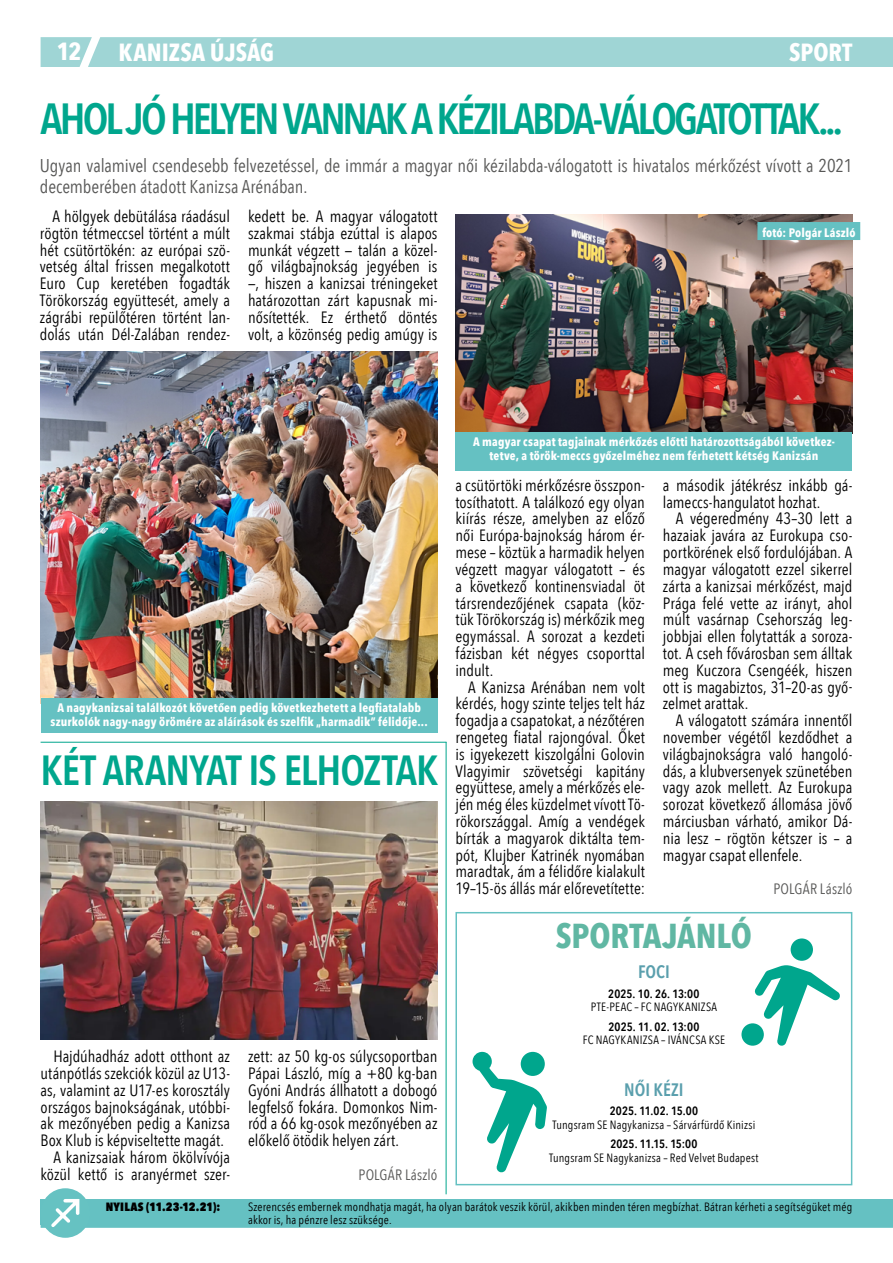
<style>
.page{position:relative;width:893px;height:1263px;background:#fff}
.page>*{position:absolute;margin:0;border:0;box-sizing:border-box;transform-origin:0 0}
.t1{font:600 43.5px "Avenir Next Condensed";letter-spacing:-.07em;color:#00a68d}
.t2{font:600 42px "Avenir Next Condensed";letter-spacing:-.02em;color:#00a68d}
.t3{font:700 34.5px "Avenir Next Condensed";letter-spacing:-.005em;color:#60b7a3}
.t4{font:700 24.75px "Avenir Next Condensed";color:#fff}
.t5{font:18.45px/21px "Avenir Next Condensed";letter-spacing:-.005em;color:#575756}
.t6{font:600 18px "Avenir Next Condensed";color:#5a9fad}
.t7{font:16.35px/16.8px "Avenir Next Condensed";color:#000;text-align:justify}
.t8{font:15px "Avenir Next Condensed";letter-spacing:.015em;color:#575756}
.t9{font:700 12.3px/13.4px "Avenir Next Condensed";letter-spacing:.015em;color:#fff;text-align:center}
.t10{font:12px/13px "Avenir Next Condensed";letter-spacing:.015em;color:#000}
.t11{font:600 12px "Avenir Next Condensed";letter-spacing:.005em;color:#000}
.t12{font:800 12px "Avenir Next Condensed";letter-spacing:.015em;color:#000}
</style>
<div class="page">
<img style="left:41px;top:351px;width:396px;height:347px">
<img style="left:455px;top:215px;width:397px;height:217px">
<div style="left:455px;top:912px;width:397px;height:273px;border:2px solid #65c1c2"></div>
<svg style="left:741px;top:938px;width:99px;height:108px"></svg>
<svg style="left:472px;top:1052px;width:75px;height:121px"></svg>
<img style="left:41px;top:801px;width:396px;height:239px">
<hr style="left:41px;top:1225px;width:852px;height:3px;background:#65c1c2">
<div style="left:41px;top:37px;width:852px;height:30px;background:#9fd5d5"></div>
<div style="left:41px;top:1199px;width:852px;height:26px;background:#65c1c2"></div>
<div style="left:41px;top:1188px;width:49px;height:50px;background:#66c2c2;border-radius:50%"></div>
<svg style="left:51px;top:1199px;width:28px;height:28px"></svg>
<div style="left:455px;top:432px;width:397px;height:38px;background:#65c1c2"></div>
<div style="left:757px;top:222px;width:103px;height:18px;background:#65c1c2"></div>
<div style="left:41px;top:698px;width:397px;height:35px;background:#65c1c2"></div>
<hr style="left:41px;top:742px;width:405px;height:1px;background:#00a68d">
<hr style="left:446px;top:742px;width:1px;height:452px;background:#00a68d">
<h3 class="t4" style="left:57px;top:37px;width:26px">12</h3>
<h3 class="t4" style="left:119px;top:38px;width:157px">KANIZSA ÚJSÁG</h3>
<h3 class="t4" style="left:789px;top:38px;width:65px">SPORT</h3>
<h1 class="t1" style="left:41px;top:81px;width:804px">AHOL JÓ HELYEN VANNAK A KÉZILABDA-VÁLOGATOTTAK...</h1>
<p class="t5" style="left:40px;top:154px;width:814px">Ugyan valamivel csendesebb felvezetéssel, de immár a magyar női kézilabda-válogatott is hivatalos mérkőzést vívott a 2021 decemberében átadott Kanizsa Arénában.</p>
<p class="t7" style="left:40px;top:207px;width:192px;text-indent:13px">A hölgyek debütálása ráadásul rögtön tétmeccsel történt a múlt hét csütörtökén: az európai szö&shy;vetség által frissen megalkotott Euro Cup keretében fogadták Törökország együttesét, amely a zágrábi repülőtéren történt lan&shy;dolás után Dél-Zalában rendez-</p>
<p class="t7" style="left:248px;top:207px;width:191px">kedett be. A magyar válogatott szakmai stábja ezúttal is alapos munkát végzett — talán a közel&shy;gő világbajnokság jegyében is —, hiszen a kanizsai tréningeket határozottan zárt kapusnak mi&shy;nősítették. Ez érthető döntés volt, a közönség pedig amúgy is</p>
<p class="t9" style="left:762px;top:226px;width:95px">fotó: Polgár László</p>
<p class="t9" style="left:51px;top:701px;width:379px">A nagykanizsai találkozót követően pedig következhetett a legfiatalabb szurkolók nagy-nagy örömére az aláírások és szelfik „harmadik” félidője...</p>
<h2 class="t2" style="left:41px;top:734px;width:399px">KÉT ARANYAT IS ELHOZTAK</h2>
<p class="t7" style="left:53px;top:1047px;width:178px">Hajdúhadház adott otthont az</p>
<p class="t7" style="left:41px;top:1064px;width:191px">utánpótlás szekciók közül az U13-</p>
<p class="t7" style="left:41px;top:1081px;width:191px">as, valamint az U17-es korosztály</p>
<p class="t7" style="left:41px;top:1098px;width:191px">országos bajnokságának, utóbbi-</p>
<p class="t7" style="left:41px;top:1114px;width:191px">ak mezőnyében pedig a Kanizsa</p>
<p class="t7" style="left:41px;top:1131px;width:185px">Box Klub is képviseltette magát.</p>
<p class="t7" style="left:53px;top:1148px;width:178px">A kanizsaiak három ökölvívója</p>
<p class="t7" style="left:41px;top:1165px;width:191px">közül kettő is aranyérmet szer-</p>
<p class="t7" style="left:248px;top:1047px;width:191px">zett: az 50 kg-os súlycsoportban Pápai László, míg a +80 kg-ban Gyóni András állhatott a dobogó legfelső fokára. Domonkos Nim&shy;ród a 66 kg-osok mezőnyében az előkelő ötödik helyen zárt.</p>
<p class="t8" style="left:359px;top:1162px;width:80px">POLGÁR László</p>
<p class="t9" style="left:473px;top:435px;width:363px">A magyar csapat tagjainak mérkőzés előtti határozottságából következ&shy;tetve, a török-meccs győzelméhez nem férhetett kétség Kanizsán</p>
<p class="t7" style="left:455px;top:476px;width:191px">a csütörtöki mérkőzésre összpon&shy;tosíthatott. A találkozó egy olyan kiírás része, amelyben az előző női Európa-bajnokság három ér&shy;mese – köztük a harmadik helyen végzett magyar válogatott – és a következő kontinensviadal öt társrendezőjének csapata (köz&shy;tük Törökország is) mérkőzik meg egymással. A sorozat a kezdeti fázisban két négyes csoporttal indult.</p>
<p class="t7" style="left:455px;top:678px;width:191px;text-indent:13px">A Kanizsa Arénában nem volt kérdés, hogy szinte teljes telt ház fogadja a csapatokat, a nézőtéren rengeteg fiatal rajongóval. Őket is igyekezett kiszolgálni Golovin Vlagyimir szövetségi kapitány együttese, amely a mérkőzés ele&shy;jén még éles küzdelmet vívott Tö&shy;rökországgal. Amíg a vendégek bírták a magyarok diktálta tem&shy;pót, Klujber Katrinék nyomában maradtak, ám a félidőre kialakult 19–15-ös állás már előrevetítette:</p>
<p class="t7" style="left:663px;top:476px;width:191px">a második játékrész inkább gá&shy;lameccs-hangulatot hozhat.</p>
<p class="t7" style="left:663px;top:510px;width:191px;text-indent:13px">A végeredmény 43–30 lett a hazaiak javára az Eurokupa cso&shy;portkörének első fordulójában. A magyar válogatott ezzel sikerrel zárta a kanizsai mérkőzést, majd Prága felé vette az irányt, ahol múlt vasárnap Csehország leg&shy;jobbjai ellen folytatták a soroza&shy;tot. A cseh fővárosban sem álltak meg Kuczora Csengéék, hiszen ott is magabiztos, 31–20-as győ&shy;zelmet arattak.</p>
<p class="t7" style="left:663px;top:711px;width:191px;text-indent:13px">A válogatott számára innentől november végétől kezdődhet a világbajnokságra való hangoló&shy;dás, a klubversenyek szünetében vagy azok mellett. Az Eurokupa sorozat következő állomása jövő márciusban várható, amikor Dá&shy;nia lesz – rögtön kétszer is – a magyar csapat ellenfele.</p>
<p class="t8" style="left:773px;top:876px;width:80px">POLGÁR László</p>
<h3 class="t3" style="left:556px;top:915px;width:198px">SPORTAJÁNLÓ</h3>
<p class="t6" style="left:638px;top:956px;width:33px">FOCI</p>
<p class="t11" style="left:608px;top:983px;width:93px">2025. 10. 26. 13:00</p>
<p class="t10" style="left:591px;top:1000px;width:128px">PTE-PEAC – FC NAGYKANIZSA</p>
<p class="t11" style="left:609px;top:1016px;width:92px">2025. 11. 02. 13:00</p>
<p class="t10" style="left:583px;top:1033px;width:144px">FC NAGYKANIZSA – IVÁNCSA KSE</p>
<p class="t6" style="left:624px;top:1074px;width:61px">NŐI KÉZI</p>
<p class="t11" style="left:610px;top:1101px;width:90px">2025. 11.02. 15.00</p>
<p class="t10" style="left:552px;top:1117px;width:204px">Tungsram SE Nagykanizsa – Sárvárfürdő Kinizsi</p>
<p class="t11" style="left:610px;top:1134px;width:89px">2025. 11.15. 15:00</p>
<p class="t10" style="left:549px;top:1150px;width:211px">Tungsram SE Nagykanizsa – Red Velvet Budapest</p>
<p class="t12" style="left:106px;top:1199px;width:116px">NYILAS (11.23-12.21):</p>
<p class="t10" style="left:248px;top:1199px;width:606px">Szerencsés embernek mondhatja magát, ha olyan barátok veszik körül, akikben minden téren megbízhat. Bátran kérheti a segítségüket még akkor is, ha pénzre lesz szüksége.</p>
</div>
